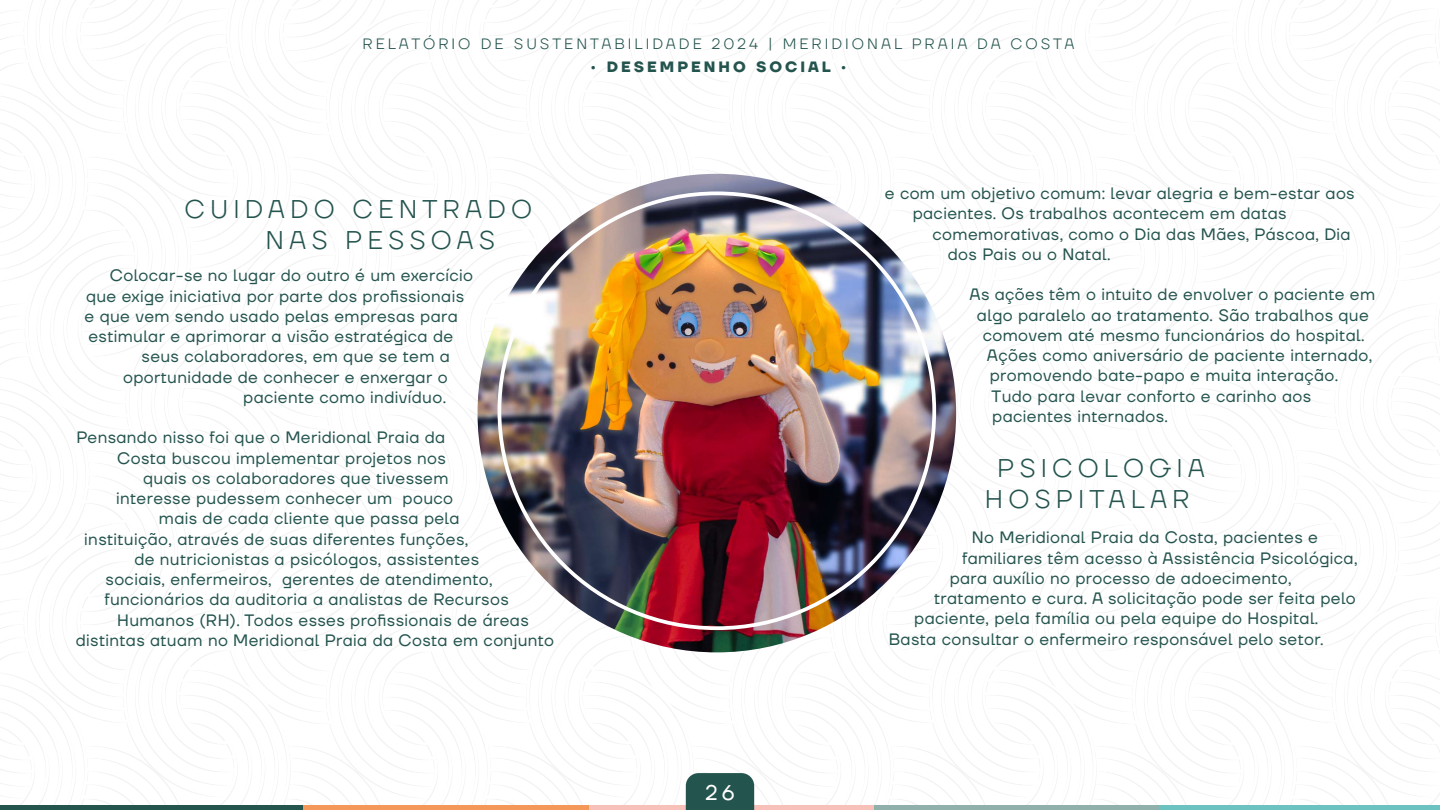
<style>
.page{position:relative;width:1440px;height:810px;background:#fff}
.page>*{position:absolute;margin:0;border:0;box-sizing:border-box;transform-origin:0 0}
.t1{font:300 25.65px/30.8px "TT Firs Neue";letter-spacing:.2em;color:#24544e}
.t2{font:21.23px "TT Firs Neue";color:#fff}
.t3{font:16.5px/20.2px "TT Firs Neue";letter-spacing:.025em;color:#24544e}
.t4{font:300 15px "TT Firs Neue";letter-spacing:.2em;color:#24544e}
.t5{font:700 15px "TT Firs Neue";letter-spacing:.2em;color:#24544e}
</style>
<div class="page">
<hr style="left:0;top:806px;width:304px;height:4px;background:#24544e">
<hr style="left:303px;top:806px;width:286px;height:4px;background:#f39858">
<hr style="left:589px;top:806px;width:286px;height:4px;background:#f7c0b8">
<hr style="left:874px;top:806px;width:286px;height:4px;background:#90b0ab">
<hr style="left:1160px;top:806px;width:280px;height:4px;background:#6cc2c0">
<div style="left:686px;top:773px;width:68px;height:37px;background:#24544e"></div>
<img style="left:478px;top:174px;width:478px;height:478px;border-radius:239px">
<p class="t4" style="left:362px;top:34px;width:714px">RELATÓRIO DE SUSTENTABILIDADE 2024 | MERIDIONAL PRAIA DA COSTA</p>
<p class="t5" style="left:590px;top:56px;width:259px">• DESEMPENHO SOCIAL •</p>
<h1 class="t1" style="left:265px;top:193px;width:268px;text-indent:-81px">CUIDADO CENTRADO<br>NAS PESSOAS</h1>
<p class="t3" style="left:85px;top:265px;width:390px;text-indent:25px">Colocar-se no lugar do outro é um exercício que exige iniciativa por parte dos profissionais e que vem sendo usado pelas empresas para estimular e aprimorar a visão estratégica de</p>
<p class="t3" style="left:123px;top:346px;width:328px;text-align:right">seus colaboradores, em que se tem a oportunidade de conhecer e enxergar o paciente como indivíduo.</p>
<p class="t3" style="left:76px;top:427px;width:370px">Pensando nisso foi que o Meridional Praia da</p>
<p class="t3" style="left:117px;top:447px;width:330px">Costa buscou implementar projetos nos</p>
<p class="t3" style="left:143px;top:468px;width:307px">quais os colaboradores que tivessem</p>
<p class="t3" style="left:116px;top:488px;width:338px">interesse pudessem conhecer um pouco</p>
<p class="t3" style="left:159px;top:508px;width:302px">mais de cada cliente que passa pela</p>
<p class="t3" style="left:84px;top:528px;width:385px">instituição, através de suas diferentes funções,</p>
<p class="t3" style="left:134px;top:549px;width:346px">de nutricionistas a psicólogos, assistentes</p>
<p class="t3" style="left:106px;top:569px;width:388px">sociais, enfermeiros, gerentes de atendimento,</p>
<p class="t3" style="left:104px;top:589px;width:406px">funcionários da auditoria a analistas de Recursos</p>
<p class="t3" style="left:117px;top:609px;width:413px">Humanos (RH). Todos esses profissionais de áreas</p>
<p class="t3" style="left:76px;top:630px;width:480px">distintas atuam no Meridional Praia da Costa em conjunto</p>
<p class="t2" style="left:705px;top:778px;width:31px">26</p>
<p class="t3" style="left:913px;top:183px;width:443px;text-indent:-28px">e com um objetivo comum: levar alegria e bem-estar aos pacientes. Os trabalhos acontecem em datas</p>
<p class="t3" style="left:948px;top:223px;width:404px;text-indent:-15px">comemorativas, como o Dia das Mães, Páscoa, Dia dos Pais ou o Natal.</p>
<p class="t3" style="left:969px;top:284px;width:407px">As ações têm o intuito de envolver o paciente em</p>
<p class="t3" style="left:977px;top:304px;width:393px">algo paralelo ao tratamento. São trabalhos que</p>
<p class="t3" style="left:983px;top:325px;width:383px">comovem até mesmo funcionários do hospital.</p>
<p class="t3" style="left:987px;top:345px;width:387px">Ações como aniversário de paciente internado,</p>
<p class="t3" style="left:990px;top:365px;width:350px">promovendo bate-papo e muita interação.</p>
<p class="t3" style="left:992px;top:385px;width:321px">Tudo para levar conforto e carinho aos</p>
<p class="t3" style="left:992px;top:406px;width:177px">pacientes internados.</p>
<h1 class="t1" style="left:985px;top:452px;width:222px;text-align:center">PSICOLOGIA<br>HOSPITALAR</h1>
<p class="t3" style="left:972px;top:527px;width:348px">No Meridional Praia da Costa, pacientes e</p>
<p class="t3" style="left:962px;top:547px;width:397px">familiares têm acesso à Assistência Psicológica,</p>
<p class="t3" style="left:950px;top:568px;width:343px">para auxílio no processo de adoecimento,</p>
<p class="t3" style="left:934px;top:588px;width:423px">tratamento e cura. A solicitação pode ser feita pelo</p>
<p class="t3" style="left:914px;top:608px;width:406px">paciente, pela família ou pela equipe do Hospital.</p>
<p class="t3" style="left:889px;top:628px;width:436px">Basta consultar o enfermeiro responsável pelo setor.</p>
</div>
